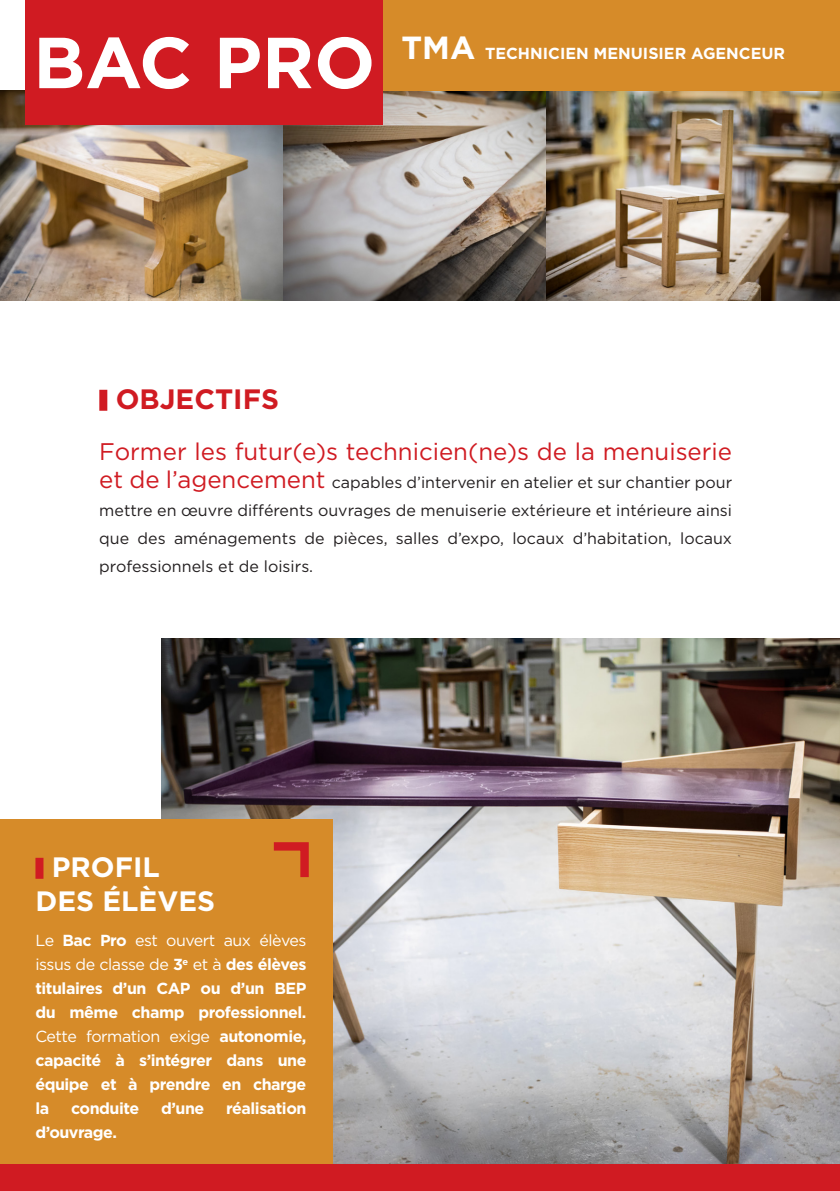
<style>
.page{position:relative;width:840px;height:1191px;background:#fff}
.page>*{position:absolute;margin:0;border:0;box-sizing:border-box;transform-origin:0 0}
.t1{font:700 72px "Gotham";color:#fff}
.t2{font:700 28px "Gotham";color:#fff}
.t3{font:700 28px "Gotham";color:#d01b22}
.t4{font:24px "Gotham";color:#d01b22}
.t5{font:16px/28px "Gotham";color:#231f20;text-align:justify}
.t6{font:700 16px/24px "Gotham";letter-spacing:-.03em;color:#fff;text-align:justify}
.t7{font:700 16px "Gotham";color:#fff}
.s1{font-size:32px}
.s2{font-size:24px;color:#d01b22}
.s3{font-weight:400}
</style>
<div class="page">
<div style="left:99px;top:390px;width:8px;height:21px;background:#d01b22"></div>
<img style="left:162px;top:638px;width:677px;height:526px">
<div style="left:0;top:819px;width:332px;height:372px;background:#d68b29"></div>
<div style="left:35px;top:857px;width:8px;height:21px;background:#d01b22"></div>
<svg style="left:273px;top:842px;width:36px;height:36px"></svg>
<img style="left:0;top:91px;width:283px;height:209px">
<img style="left:283px;top:91px;width:263px;height:209px">
<img style="left:546px;top:91px;width:293px;height:209px">
<div style="left:0;top:1164px;width:839px;height:27px;background:#d01b22"></div>
<div style="left:383px;top:0;width:456px;height:91px;background:#d68b29"></div>
<div style="left:26px;top:0;width:357px;height:125px;background:#d01b22"></div>
<p class="t1" style="left:33px;top:15px;width:343px">BAC PRO</p>
<p class="t7" style="left:401px;top:43px;width:385px"><span class="s1">TMA</span> TECHNICIEN MENUISIER AGENCEUR</p>
<p class="t3" style="left:116px;top:381px;width:165px">OBJECTIFS</p>
<p class="t4" style="left:99px;top:438px;width:634px">Former les futur(e)s technicien(ne)s de la menuiserie</p>
<p class="t5" style="left:99px;top:468px;width:634px"><span class="s2">et de l’agencement</span> capables d’intervenir en atelier et sur chantier pour mettre en œuvre différents ouvrages de menuiserie extérieure et intérieure ainsi que des aménagements de pièces, salles d’expo, locaux d’habitation, locaux professionnels et de loisirs.</p>
<p class="t2" style="left:52px;top:849px;width:109px">PROFIL</p>
<p class="t2" style="left:35px;top:882px;width:181px">DES ÉLÈVES</p>
<p class="t6" style="left:35px;top:928px;width:272px"><span class="s3">Le</span> Bac Pro <span class="s3">est ouvert aux élèves issus de classe de</span> 3<sup>e</sup> <span class="s3">et à</span> des élèves titulaires d’un CAP ou d’un BEP du même champ professionnel.<br><span class="s3">Cette formation exige</span> autonomie, capacité à s’intégrer dans une équipe et à prendre en charge la</p>
<p class="t6" style="left:71px;top:1096px;width:69px">conduite</p>
<p class="t6" style="left:161px;top:1096px;width:45px">d’une</p>
<p class="t6" style="left:226px;top:1096px;width:82px">réalisation</p>
<p class="t6" style="left:35px;top:1120px;width:83px">d’ouvrage.</p>
</div>
